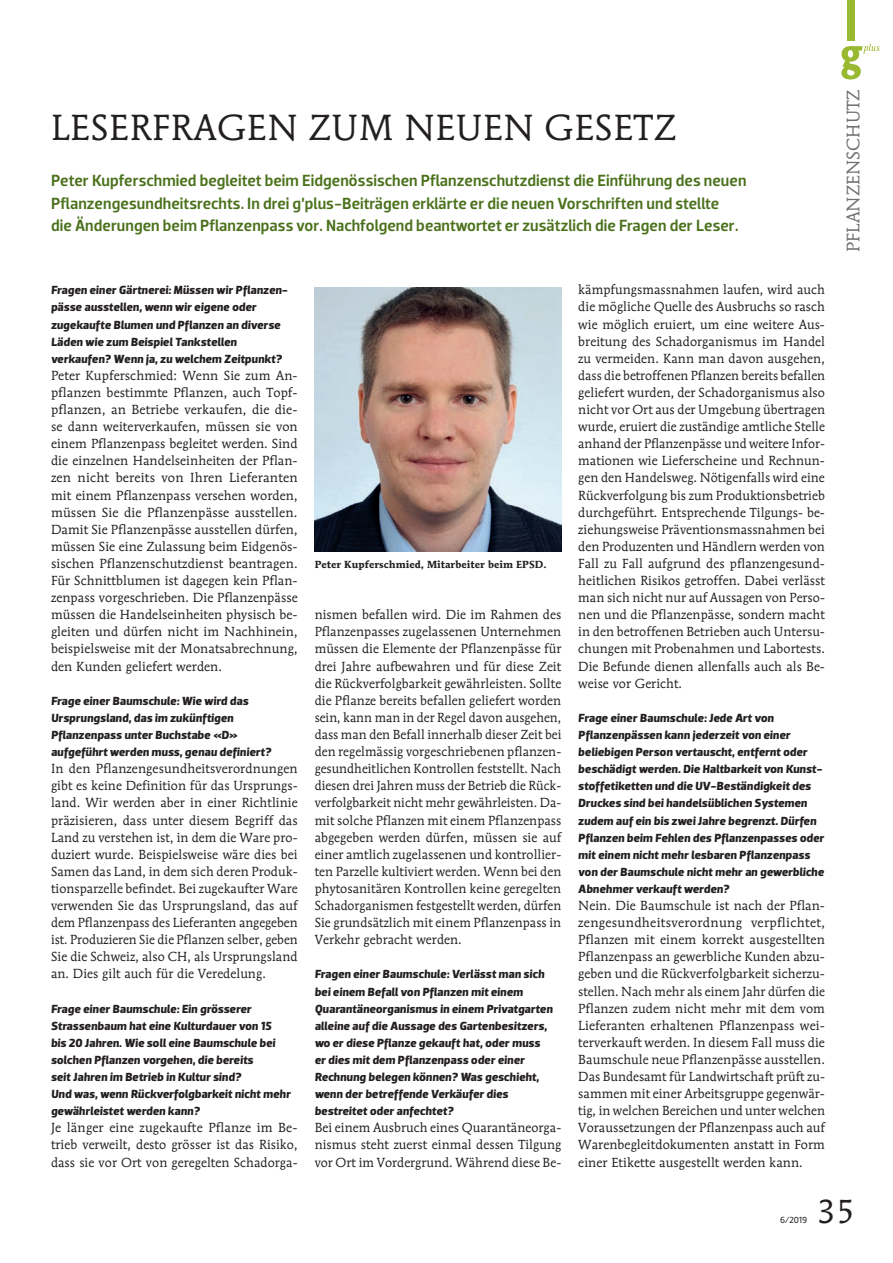
<style>
.page{position:relative;width:893px;height:1263px;background:#fff}
.page>*{position:absolute;margin:0;border:0;box-sizing:border-box;transform-origin:0 0}
.t1{font:36px "Mendoza Roman";letter-spacing:.02em;color:#231f20}
.t2{font:33px "Mendoza Roman";color:#231f20}
.t3{font:18px "Mendoza Roman";letter-spacing:.005em;color:#6f7073}
.t4{font:500 16.5px/22.5px "Dobra";letter-spacing:.005em;color:#4b711c}
.t5{font:13.05px/17.1px "Mendoza Roman";letter-spacing:.005em;color:#231f20;text-align:justify}
.t6{font:italic 700 12px/17.1px "Dobra";letter-spacing:.005em;color:#231f20}
.t7{font:700 10.2px "Mendoza Roman";letter-spacing:.005em;color:#231f20}
.t8{font:9px "Dobra";color:#231f20}
</style>
<div class="page">
<svg style="left:841px;top:44px;width:39px;height:36px"></svg>
<div style="left:847px;top:0;width:8px;height:40px;background:#99b930"></div>
<img style="left:315px;top:287px;width:246px;height:265px">
<h1 class="t1" style="left:51px;top:105px;width:627px">LESERFRAGEN ZUM NEUEN GESETZ</h1>
<p class="t4" style="left:51px;top:169px;width:697px">Peter Kupferschmied begleitet beim Eidgenössischen Pflanzenschutzdienst die Einführung des neuen<br>Pflanzengesundheitsrechts. In drei g’plus-Beiträgen erklärte er die neuen Vorschriften und stellte<br>die Änderungen beim Pflanzenpass vor. Nachfolgend beantwortet er zusätzlich die Fragen der Leser.</p>
<p class="t6" style="left:51px;top:282px;width:238px">Fragen einer Gärtnerei: Müssen wir Pflanzen&shy;pässe ausstellen, wenn wir eigene oder zugekaufte Blumen und Pflanzen an diverse Läden wie zum Beispiel Tankstellen verkaufen? Wenn ja, zu welchem Zeitpunkt?</p>
<p class="t5" style="left:51px;top:367px;width:248px">Peter Kupferschmied: Wenn Sie zum An&shy;pflanzen bestimmte Pflanzen, auch Topf&shy;pflanzen, an Betriebe verkaufen, die die&shy;se dann weiterverkaufen, müssen sie von einem Pflanzenpass begleitet werden. Sind die einzelnen Handelseinheiten der Pflan&shy;zen nicht bereits von Ihren Lieferanten mit einem Pflanzenpass versehen worden, müssen Sie die Pflanzenpässe ausstellen.<br>Damit Sie Pflanzenpässe ausstellen dürfen, müssen Sie eine Zulassung beim Eidgenös&shy;sischen Pflanzenschutzdienst beantragen.<br>Für Schnittblumen ist dagegen kein Pflan&shy;zenpass vorgeschrieben. Die Pflanzenpässe müssen die Handelseinheiten physisch be&shy;gleiten und dürfen nicht im Nachhinein, beispielsweise mit der Monatsabrechnung, den Kunden geliefert werden.</p>
<p class="t6" style="left:51px;top:692px;width:222px">Frage einer Baumschule: Wie wird das Ursprungsland, das im zukünftigen Pflanzenpass unter Buchstabe «D» aufgeführt werden muss, genau definiert?</p>
<p class="t5" style="left:51px;top:760px;width:248px">In den Pflanzengesundheitsverordnungen gibt es keine Definition für das Ursprungs&shy;land. Wir werden aber in einer Richtlinie präzisieren, dass unter diesem Begriff das Land zu verstehen ist, in dem die Ware pro&shy;duziert wurde. Beispielsweise wäre dies bei Samen das Land, in dem sich deren Produk&shy;tionsparzelle befindet. Bei zugekaufter Ware verwenden Sie das Ursprungsland, das auf dem Pflanzenpass des Lieferanten angegeben ist. Produzieren Sie die Pflanzen selber, geben Sie die Schweiz, also CH, als Ursprungsland an. Dies gilt auch für die Veredelung.</p>
<p class="t6" style="left:51px;top:1000px;width:241px">Frage einer Baumschule: Ein grösserer Strassenbaum hat eine Kulturdauer von 15<br>bis 20 Jahren. Wie soll eine Baumschule bei solchen Pflanzen vorgehen, die bereits<br>seit Jahren im Betrieb in Kultur sind?<br>Und was, wenn Rückverfolgbarkeit nicht mehr gewährleistet werden kann?</p>
<p class="t5" style="left:51px;top:1119px;width:248px">Je länger eine zugekaufte Pflanze im Be&shy;trieb verweilt, desto grösser ist das Risiko, dass sie vor Ort von geregelten Schadorga-</p>
<p class="t7" style="left:315px;top:558px;width:234px">Peter Kupferschmied, Mitarbeiter beim EPSD.</p>
<p class="t5" style="left:315px;top:606px;width:248px">nismen befallen wird. Die im Rahmen des Pflanzenpasses zugelassenen Unternehmen müssen die Elemente der Pflanzenpässe für drei Jahre aufbewahren und für diese Zeit die Rückverfolgbarkeit gewährleisten. Sollte die Pflanze bereits befallen geliefert worden sein, kann man in der Regel davon ausgehen, dass man den Befall innerhalb dieser Zeit bei den regelmässig vorgeschriebenen pflanzen&shy;gesundheitlichen Kontrollen feststellt. Nach diesen drei Jahren muss der Betrieb die Rück&shy;verfolgbarkeit nicht mehr gewährleisten. Da&shy;mit solche Pflanzen mit einem Pflanzenpass abgegeben werden dürfen, müssen sie auf einer amtlich zugelassenen und kontrollier&shy;ten Parzelle kultiviert werden. Wenn bei den phytosanitären Kontrollen keine geregelten Schadorganismen festgestellt werden, dürfen Sie grundsätzlich mit einem Pflanzenpass in Verkehr gebracht werden.</p>
<p class="t6" style="left:315px;top:966px;width:240px">Fragen einer Baumschule: Verlässt man sich bei einem Befall von Pflanzen mit einem Quarantäneorganismus in einem Privatgarten alleine auf die Aussage des Gartenbesitzers, wo er diese Pflanze gekauft hat, oder muss er dies mit dem Pflanzenpass oder einer Rechnung belegen können? Was geschieht, wenn der betreffende Verkäufer dies bestreitet oder anfechtet?</p>
<p class="t5" style="left:315px;top:1119px;width:248px">Bei einem Ausbruch eines Quarantäneorga&shy;nismus steht zuerst einmal dessen Tilgung vor Ort im Vordergrund. Während diese Be-</p>
<p class="t5" style="left:578px;top:281px;width:248px">kämpfungsmassnahmen laufen, wird auch die mögliche Quelle des Ausbruchs so rasch wie möglich eruiert, um eine weitere Aus&shy;breitung des Schadorganismus im Handel zu vermeiden. Kann man davon ausgehen, dass die betroffenen Pflanzen bereits befallen geliefert wurden, der Schadorganismus also nicht vor Ort aus der Umgebung übertragen wurde, eruiert die zuständige amtliche Stelle anhand der Pflanzenpässe und weitere Infor&shy;mationen wie Lieferscheine und Rechnun&shy;gen den Handelsweg. Nötigenfalls wird eine Rückverfolgung bis zum Produktionsbetrieb durchgeführt. Entsprechende Tilgungs- be&shy;ziehungsweise Präventionsmassnahmen bei den Produzenten und Händlern werden von Fall zu Fall aufgrund des pflanzengesund&shy;heitlichen Risikos getroffen. Dabei verlässt man sich nicht nur auf Aussagen von Perso&shy;nen und die Pflanzenpässe, sondern macht in den betroffenen Betrieben auch Untersu&shy;chungen mit Probenahmen und Labortests.<br>Die Befunde dienen allenfalls auch als Be&shy;weise vor Gericht.</p>
<p class="t6" style="left:578px;top:709px;width:247px">Frage einer Baumschule: Jede Art von Pflanzenpässen kann jederzeit von einer beliebigen Person vertauscht, entfernt oder beschädigt werden. Die Haltbarkeit von Kunst&shy;stoffetiketten und die UV-Beständigkeit des Druckes sind bei handelsüblichen Systemen zudem auf ein bis zwei Jahre begrenzt. Dürfen Pflanzen beim Fehlen des Pflanzenpasses oder mit einem nicht mehr lesbaren Pflanzenpass von der Baumschule nicht mehr an gewerbliche Abnehmer verkauft werden?</p>
<p class="t5" style="left:578px;top:897px;width:248px">Nein. Die Baumschule ist nach der Pflan&shy;zengesundheitsverordnung verpflichtet, Pflanzen mit einem korrekt ausgestellten Pflanzenpass an gewerbliche Kunden abzu&shy;geben und die Rückverfolgbarkeit sicherzu&shy;stellen. Nach mehr als einem Jahr dürfen die Pflanzen zudem nicht mehr mit dem vom Lieferanten erhaltenen Pflanzenpass wei&shy;terverkauft werden. In diesem Fall muss die Baumschule neue Pflanzenpässe ausstellen.<br>Das Bundesamt für Landwirtschaft prüft zu&shy;sammen mit einer Arbeitsgruppe gegenwär&shy;tig, in welchen Bereichen und unter welchen Voraussetzungen der Pflanzenpass auch auf Warenbegleitdokumenten anstatt in Form einer Etikette ausgestellt werden kann.</p>
<h3 class="t3" style="left:842px;top:252px;width:164px;rotate:-90deg">PFLANZENSCHUTZ</h3>
<p class="t8" style="left:780px;top:1214px;width:29px">6/2019</p>
<h2 class="t2" style="left:817px;top:1191px;width:39px">35</h2>
</div>
